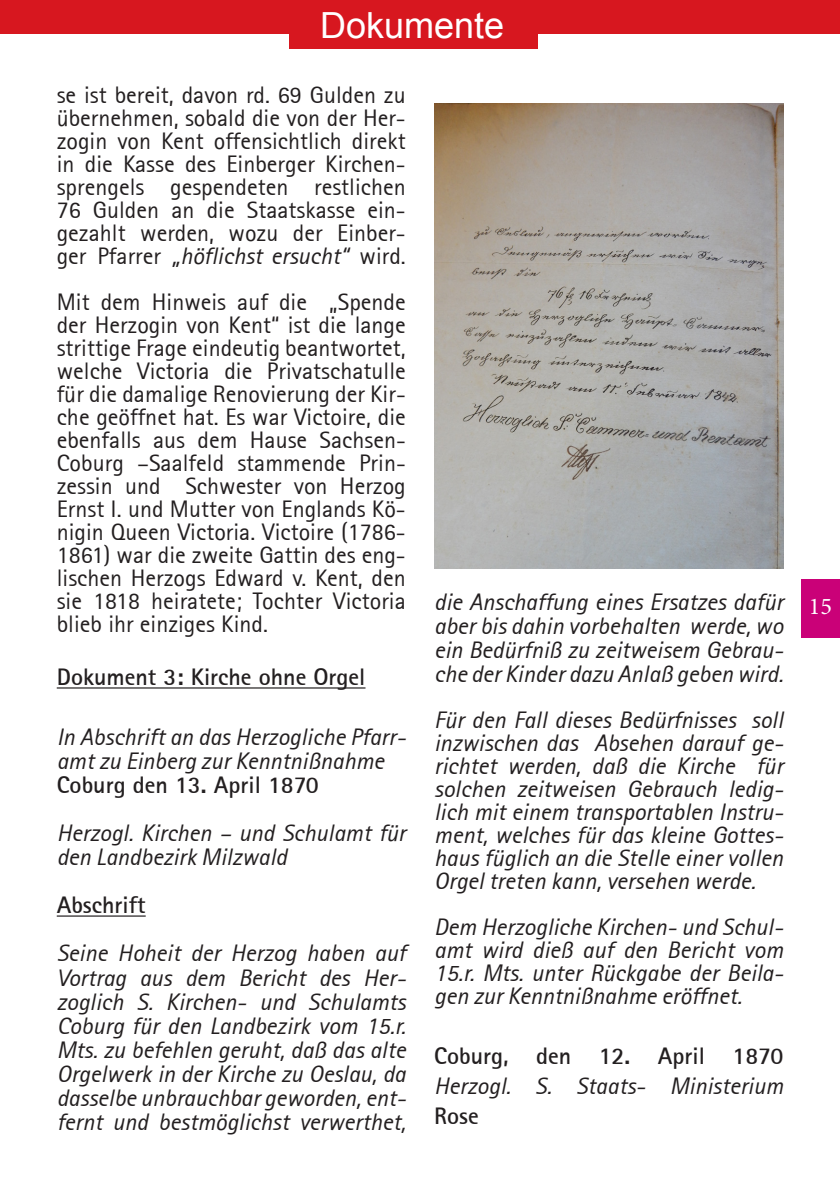
<style>
.page{position:relative;width:840px;height:1191px;background:#fff}
.page>*{position:absolute;margin:0;border:0;box-sizing:border-box;transform-origin:0 0}
.t1{font:36px "Arial";color:#fff}
.t2{font:24px/24px "Rotis Sans Serif Italic 56";color:#231f20;text-align:justify}
.t3{font:24px/23px "Rotis Sans Serif 55";color:#231f20;text-align:justify}
.t4{font:24px "Rotis Sans Serif Bold 65";color:#231f20}
.t5{font:24px "Minion Pro";color:#fff}
.s1{font-family:"Rotis Sans Serif 55"}
</style>
<div class="page">
<div style="left:801px;top:579px;width:38px;height:59px;background:#ca0178"></div>
<div style="left:0;top:0;width:839px;height:33px;background:#d7171f"></div>
<div style="left:289px;top:0;width:249px;height:49px;background:#d7171f"></div>
<hr style="left:57px;top:687px;width:308px;height:1px;background:#231f20">
<hr style="left:57px;top:915px;width:89px;height:1px;background:#231f20">
<img style="left:434px;top:103px;width:348px;height:465px">
<h1 class="t1" style="left:320px;top:2px;width:186px">Dokumente</h1>
<p class="t3" style="left:57px;top:84px;width:350px">se ist bereit, davon rd. 69 Gulden zu übernehmen, sobald die von der Her&shy;zogin von Kent offensichtlich direkt in die Kasse des Einberger Kirchen&shy;sprengels gespendeten restlichen 76 Gulden an die Staatskasse ein&shy;gezahlt werden, wozu der Einber-</p>
<p class="t2" style="left:57px;top:244px;width:350px"><span class="s1">ger Pfarrer</span> „höflichst ersucht“ <span class="s1">wird.</span></p>
<p class="t3" style="left:57px;top:290px;width:350px">Mit dem Hinweis auf die „Spende der Herzogin von Kent“ ist die lange strittige Frage eindeutig beantwortet, welche Victoria die Privatschatulle für die damalige Renovierung der Kir&shy;che geöffnet hat. Es war Victoire, die ebenfalls aus dem Hause Sachsen-Coburg –Saalfeld stammende Prin&shy;zessin und Schwester von Herzog Ernst I. und Mutter von Englands Kö&shy;nigin Queen Victoria. Victoire (1786- 1861) war die zweite Gattin des eng&shy;lischen Herzogs Edward v. Kent, den sie 1818 heiratete; Tochter Victoria blieb ihr einziges Kind.</p>
<p class="t4" style="left:57px;top:662px;width:310px">Dokument 3: Kirche ohne Orgel</p>
<p class="t2" style="left:57px;top:725px;width:350px">In Abschrift an das Herzogliche Pfarr&shy;amt zu Einberg zur Kenntnißnahme</p>
<p class="t4" style="left:57px;top:770px;width:263px">Coburg den 13. April 1870</p>
<p class="t2" style="left:57px;top:821px;width:350px">Herzogl. Kirchen – und Schulamt für den Landbezirk Milzwald</p>
<p class="t4" style="left:57px;top:890px;width:90px">Abschrift</p>
<p class="t2" style="left:57px;top:941px;width:350px">Seine Hoheit der Herzog haben auf Vortrag aus dem Bericht des Her&shy;zoglich S. Kirchen- und Schulamts Coburg für den Landbezirk vom 15.r.<br>Mts. zu befehlen geruht, daß das alte Orgelwerk in der Kirche zu Oeslau, da dasselbe unbrauchbar geworden, ent&shy;fernt und bestmöglichst verwerthet,</p>
<p class="t2" style="left:434px;top:589px;width:350px">die Anschaffung eines Ersatzes dafür aber bis dahin vorbehalten werde, wo ein Bedürfniß zu zeitweisem Gebrau&shy;che der Kinder dazu Anlaß geben wird.</p>
<p class="t2" style="left:434px;top:708px;width:350px;line-height:23px">Für den Fall dieses Bedürfnisses soll inzwischen das Absehen darauf ge&shy;richtet werden, daß die Kirche für solchen zeitweisen Gebrauch ledig&shy;lich mit einem transportablen Instru&shy;ment, welches für das kleine Gottes&shy;haus füglich an die Stelle einer vollen Orgel treten kann, versehen werde.</p>
<p class="t2" style="left:434px;top:915px;width:350px;line-height:23px">Dem Herzogliche Kirchen- und Schul&shy;amt wird dieß auf den Bericht vom 15.r. Mts. unter Rückgabe der Beila&shy;gen zur Kenntnißnahme eröffnet.</p>
<p class="t4" style="left:434px;top:1040px;width:350px">Coburg, den 12. April 1870</p>
<p class="t2" style="left:434px;top:1073px;width:350px">Herzogl. S. Staats- Ministerium</p>
<p class="t4" style="left:434px;top:1100px;width:46px">Rose</p>
<p class="t5" style="left:808px;top:590px;width:25px">15</p>
</div>
